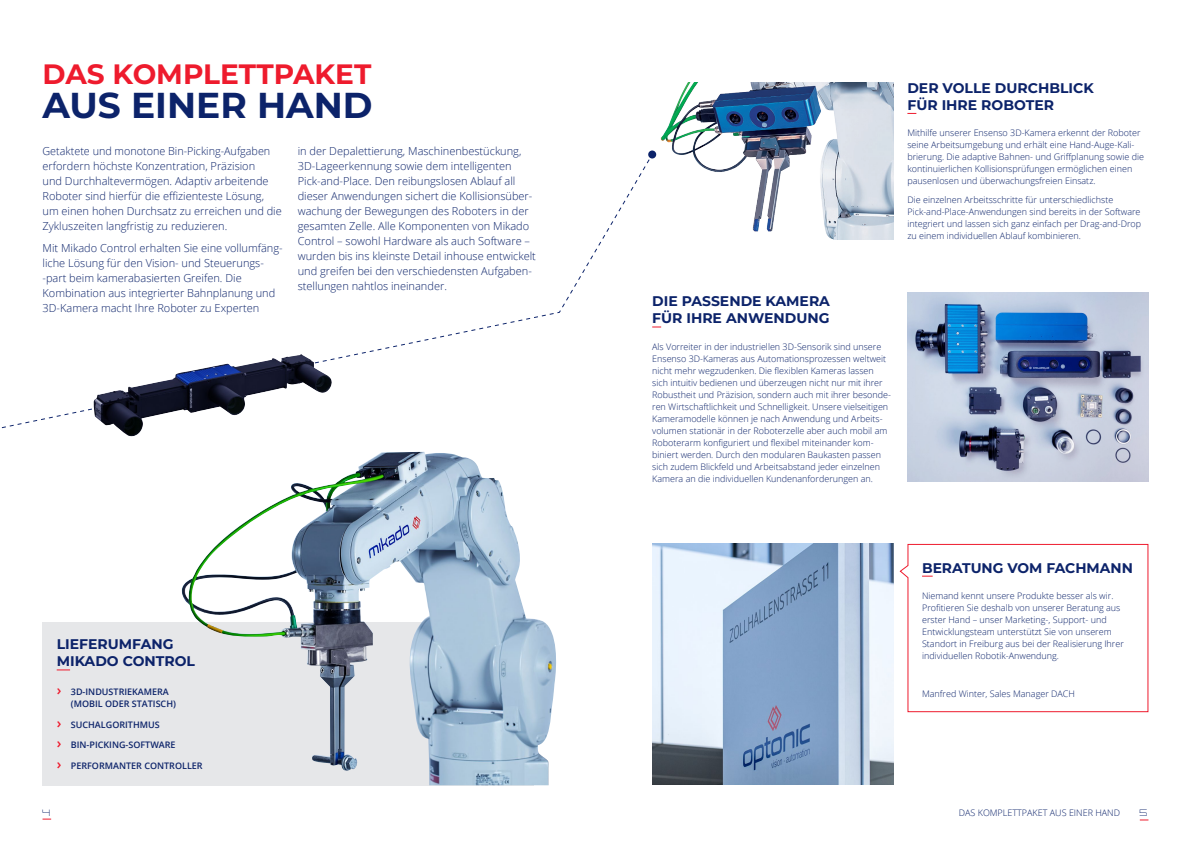
<style>
.page{position:relative;width:1191px;height:842px;background:#fff}
.page>*{position:absolute;margin:0;border:0;box-sizing:border-box;transform-origin:0 0}
.t1{font:700 36px "Montserrat";color:#0c236a}
.t2{font:700 28px "Montserrat";color:#ee1b2d}
.t3{font:700 14px/17px "Montserrat";color:#0c236a}
.t4{font:300 11px/15px "Open Sans";color:#0c236a}
.t5{font:300 9px/12px "Open Sans";color:#0c236a}
.t6{font:600 9px/12px "Open Sans";color:#0c236a}
.t7{font:9px "Expansiva";color:#0c236a}
.s1{font-size:14px;color:#ee1b2d}
</style>
<div class="page">
<img style="left:653px;top:82px;width:240px;height:157px">
<div style="left:648px;top:150px;width:8px;height:8px;background:#0c236a;border-radius:50%"></div>
<img style="left:907px;top:293px;width:241px;height:189px">
<img style="left:652px;top:544px;width:241px;height:241px">
<svg style="left:899px;top:543px;width:250px;height:170px"></svg>
<div style="left:43px;top:622px;width:491px;height:163px;background:#e6e7e9"></div>
<svg style="left:57px;top:669px;width:13px;height:1px"></svg>
<img style="left:93px;top:354px;width:242px;height:83px">
<img style="left:181px;top:452px;width:375px;height:333px">
<h2 class="t2" style="left:43px;top:55px;width:330px">DAS KOMPLETTPAKET</h2>
<h1 class="t1" style="left:43px;top:81px;width:331px">AUS EINER HAND</h1>
<p class="t4" style="left:43px;top:143px;width:241px">Getaktete und monotone Bin-Picking-Aufgaben erfordern höchste Konzentration, Präzision<br>und Durchhaltevermögen. Adaptiv arbeitende Roboter sind hierfür die effizienteste Lösung, um einen hohen Durchsatz zu erreichen und die Zykluszeiten langfristig zu reduzieren.</p>
<p class="t4" style="left:43px;top:240px;width:241px">Mit Mikado Control erhalten Sie eine vollumfäng&shy;liche Lösung für den Vision- und Steuerungs---- -part beim kamerabasierten Greifen. Die Kombination aus integrierter Bahnplanung und 3D-Kamera macht Ihre Roboter zu Experten</p>
<p class="t4" style="left:298px;top:143px;width:240px">in der Depalettierung, Maschinenbestückung, 3D-Lageerkennung sowie dem intelligenten Pick-and-Place. Den reibungslosen Ablauf all dieser Anwendungen sichert die Kollisionsüber&shy;wachung der Bewegungen des Roboters in der gesamten Zelle. Alle Komponenten von Mikado Control – sowohl Hardware als auch Software – wurden bis ins kleinste Detail inhouse entwickelt und greifen bei den verschiedensten Aufgaben&shy;stellungen nahtlos ineinander.</p>
<h3 class="t3" style="left:57px;top:636px;width:140px">LIEFERUMFANG<br>MIKADO CONTROL</h3>
<p class="t6" style="left:71px;top:686px;width:107px;text-indent:-14px"><span class="s1">›</span> 3D-INDUSTRIEKAMERA (MOBIL ODER STATISCH)</p>
<p class="t6" style="left:57px;top:718px;width:104px"><span class="s1">›</span> SUCHALGORITHMUS</p>
<p class="t6" style="left:57px;top:739px;width:120px"><span class="s1">›</span> BIN-PICKING-SOFTWARE</p>
<p class="t6" style="left:57px;top:759px;width:147px"><span class="s1">›</span> PERFORMANTER CONTROLLER</p>
<h3 class="t3" style="left:907px;top:79px;width:188px">DER VOLLE DURCHBLICK<br>FÜR IHRE ROBOTER</h3>
<p class="t5" style="left:907px;top:127px;width:238px">Mithilfe unserer Ensenso 3D-Kamera erkennt der Roboter seine Arbeitsumgebung und erhält eine Hand-Auge-Kali&shy;brierung. Die adaptive Bahnen- und Griffplanung sowie die kontinuierlichen Kollisionsprüfungen ermöglichen einen pausenlosen und überwachungsfreien Einsatz.</p>
<p class="t5" style="left:907px;top:194px;width:235px">Die einzelnen Arbeitsschritte für unterschiedlichste Pick-and-Place-Anwendungen sind bereits in der Software integriert und lassen sich ganz einfach per Drag-and-Drop zu einem individuellen Ablauf kombinieren.</p>
<h3 class="t3" style="left:652px;top:293px;width:179px">DIE PASSENDE KAMERA<br>FÜR IHRE ANWENDUNG</h3>
<p class="t5" style="left:652px;top:340px;width:240px">Als Vorreiter in der industriellen 3D-Sensorik sind unsere Ensenso 3D-Kameras aus Automationsprozessen weltweit nicht mehr wegzudenken. Die flexiblen Kameras lassen sich intuitiv bedienen und überzeugen nicht nur mit ihrer Robustheit und Präzision, sondern auch mit ihrer besonde&shy;ren Wirtschaftlichkeit und Schnelligkeit. Unsere vielseitigen Kameramodelle können je nach Anwendung und Arbeits&shy;volumen stationär in der Roboterzelle aber auch mobil am Roboterarm konfiguriert und flexibel miteinander kom&shy;biniert werden. Durch den modularen Baukasten passen sich zudem Blickfeld und Arbeitsabstand jeder einzelnen Kamera an die individuellen Kundenanforderungen an.</p>
<h3 class="t3" style="left:922px;top:559px;width:212px">BERATUNG VOM FACHMANN</h3>
<p class="t5" style="left:922px;top:589px;width:203px">Niemand kennt unsere Produkte besser als wir.<br>Profitieren Sie deshalb von unserer Beratung aus erster Hand – unser Marketing-, Support- und Entwicklungsteam unterstützt Sie von unserem Standort in Freiburg aus bei der Realisierung Ihrer individuellen Robotik-Anwendung.</p>
<p class="t5" style="left:922px;top:687px;width:154px">Manfred Winter, Sales Manager DACH</p>
<p class="t7" style="left:43px;top:808px;width:10px">4</p>
<p class="t5" style="left:958px;top:807px;width:163px">DAS KOMPLETTPAKET AUS EINER HAND</p>
<p class="t7" style="left:1139px;top:808px;width:10px">5</p>
</div>
